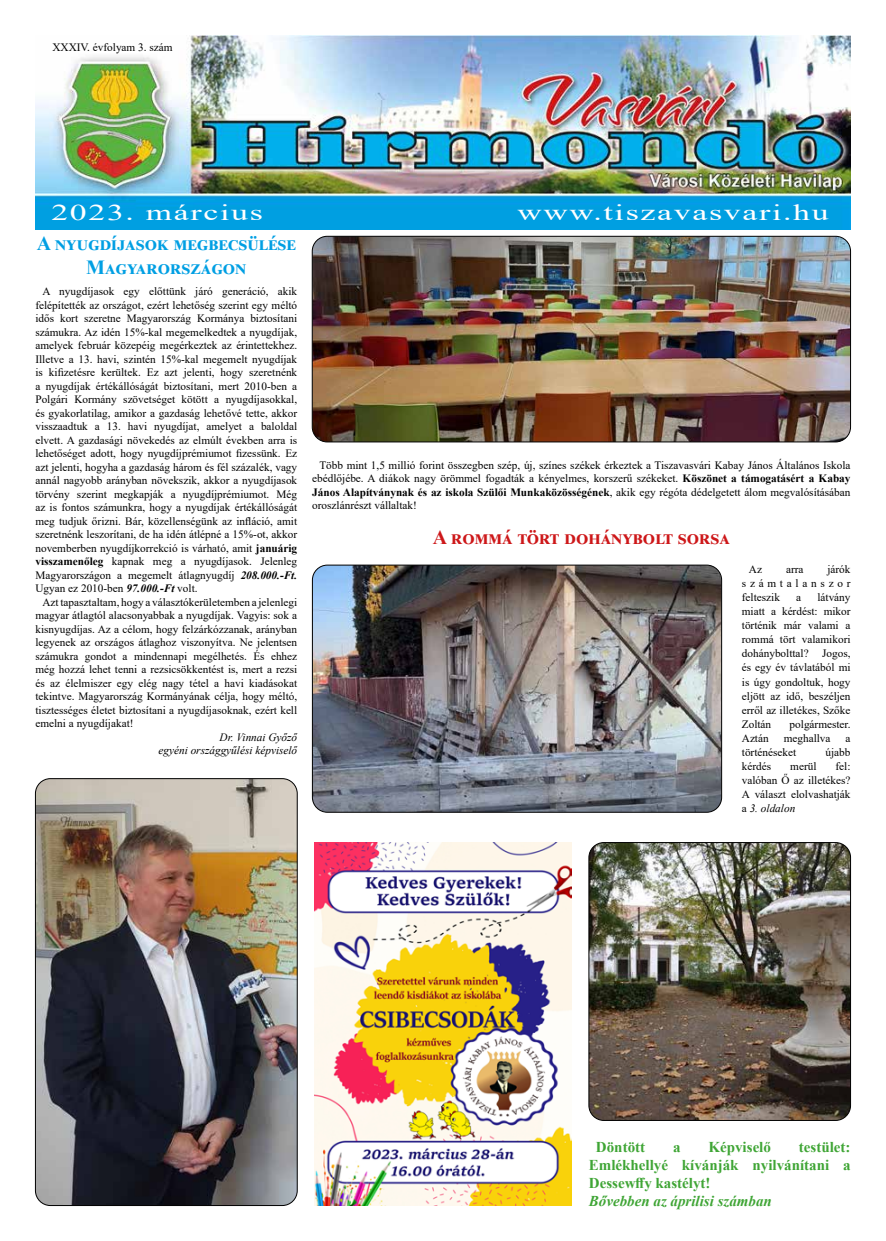
<style>
.page{position:relative;width:886px;height:1241px;background:#fff}
.page>*{position:absolute;margin:0;border:0;box-sizing:border-box;transform-origin:0 0}
.t1{font:22.5px "Times New Roman";letter-spacing:.05em;color:#fff;scale:1.5 1}
.t2{font:700 20px/24px "Times New Roman";letter-spacing:.025em;color:#009fe3;text-align:center}
.t3{font:700 20px "Times New Roman";letter-spacing:.07em;color:#cd1719}
.t4{font:700 15px/18px "Times New Roman";color:#3fa535;text-align:justify}
.t5{font:italic 700 15px "Times New Roman";color:#3fa535}
.t6{font:11.25px/13.5px "Times New Roman";color:#000;text-align:justify}
.t7{font:italic 11.25px/13.5px "Times New Roman";color:#000;text-align:right}
.s1{font-weight:700}
.s2{font-weight:700;font-style:italic}
.s3{font-style:italic}
</style>
<div class="page">
<img style="left:35px;top:35px;width:815px;height:195px">
<img style="left:35px;top:778px;width:262px;height:427px">
<div style="left:35px;top:778px;width:262px;height:427px;border:1px solid #000;border-radius:15px"></div>
<img style="left:312px;top:565px;width:409px;height:247px">
<div style="left:312px;top:565px;width:410px;height:247px;border:1px solid #000;border-radius:15px"></div>
<img style="left:312px;top:236px;width:538px;height:206px">
<div style="left:312px;top:236px;width:539px;height:206px;border:1px solid #000;border-radius:15px"></div>
<img style="left:314px;top:842px;width:258px;height:363px">
<img style="left:589px;top:842px;width:261px;height:278px">
<div style="left:589px;top:842px;width:262px;height:278px;border:1px solid #000;border-radius:15px"></div>
<p class="t6" style="left:52px;top:40px;width:122px">XXXIV. évfolyam 3. szám</p>
<h1 class="t1" style="left:51px;top:197px;width:142px">2023. március</h1>
<h1 class="t1" style="left:517px;top:197px;width:209px">www.tiszavasvari.hu</h1>
<h2 class="t2" style="left:37px;top:230px;width:260px">A nyugdíjasok megbecsülése<br>Magyarországon</h2>
<p class="t6" style="left:35px;top:284px;width:263px;text-indent:7px">A nyugdíjasok egy előttünk járó generáció, akik felépítették az országot, ezért lehetőség szerint egy méltó idős kort szeretne Magyarország Kormánya biztosítani számukra. Az idén 15%-kal megemelkedtek a nyugdíjak, amelyek február közepéig megérkeztek az érintettekhez.<br>Illetve a 13. havi, szintén 15%-kal megemelt nyugdíjak is kifizetésre kerültek. Ez azt jelenti, hogy szeretnénk a nyugdíjak értékállóságát biztosítani, mert 2010-ben a Polgári Kormány szövetséget kötött a nyugdíjasokkal, és gyakorlatilag, amikor a gazdaság lehetővé tette, akkor visszaadtuk a 13. havi nyugdíjat, amelyet a baloldal elvett. A gazdasági növekedés az elmúlt években arra is lehetőséget adott, hogy nyugdíjprémiumot fizessünk. Ez azt jelenti, hogyha a gazdaság három és fél százalék, vagy annál nagyobb arányban növekszik, akkor a nyugdíjasok törvény szerint megkapják a nyugdíjprémiumot. Még az is fontos számunkra, hogy a nyugdíjak értékállóságát meg tudjuk őrizni. Bár, közellenségünk az infláció, amit szeretnénk leszorítani, de ha idén átlépné a 15%-ot, akkor novemberben nyugdíjkorrekció is várható, amit <span class="s1">januárig visszamenőleg</span> kapnak meg a nyugdíjasok. Jelenleg Magyarországon a megemelt átlagnyugdíj <span class="s2">208.000.-Ft.<br></span>Ugyan ez 2010-ben <span class="s2">97.000.-Ft</span> volt.</p>
<p class="t6" style="left:35px;top:594px;width:263px;text-indent:7px">Azt tapasztaltam, hogy a választókerületemben a jelenlegi magyar átlagtól alacsonyabbak a nyugdíjak. Vagyis: sok a kisnyugdíjas. Az a célom, hogy felzárkózzanak, arányban legyenek az országos átlaghoz viszonyítva. Ne jelentsen számukra gondot a mindennapi megélhetés. És ehhez még hozzá lehet tenni a rezsicsökkentést is, mert a rezsi és az élelmiszer egy elég nagy tétel a havi kiadásokat tekintve. Magyarország Kormányának célja, hogy méltó, tisztességes életet biztosítani a nyugdíjasoknak, ezért kell emelni a nyugdíjakat!</p>
<p class="t7" style="left:158px;top:730px;width:140px">Dr. Vinnai Győző<br>egyéni országgyűlési képviselő</p>
<p class="t6" style="left:312px;top:458px;width:540px;text-indent:7px">Több mint 1,5 millió forint összegben szép, új, színes székek érkeztek a Tiszavasvári Kabay János Általános Iskola ebédlőjébe. A diákok nagy örömmel fogadták a kényelmes, korszerű székeket. <span class="s1">Köszönet a támogatásért a Kabay János Alapítványnak és az iskola Szülői Munkaközösségének</span>, akik egy régóta dédelgetett álom megvalósításában oroszlánrészt vállaltak!</p>
<h2 class="t3" style="left:433px;top:522px;width:298px">A rommá tört dohánybolt sorsa</h2>
<p class="t6" style="left:742px;top:561px;width:110px;line-height:14.1px;text-indent:86px">járók számtalanszor felteszik</p>
<p class="t6" style="left:749px;top:561px;width:15px">Az</p>
<p class="t6" style="left:786px;top:561px;width:19px">arra</p>
<p class="t6" style="left:742px;top:589px;width:110px;line-height:14.1px;text-indent:76px">látvány miatt a kérdést: mikor történik már valami a rommá tört valamikori dohánybolttal? Jogos, és egy év távlatából mi is úgy gondoltuk, hogy eljött az idő, beszéljen erről az illetékes, Szőke Zoltán</p>
<p class="t6" style="left:796px;top:590px;width:6px">a</p>
<p class="t6" style="left:789px;top:716px;width:62px">polgármester.</p>
<p class="t6" style="left:742px;top:731px;width:28px">Aztán</p>
<p class="t6" style="left:784px;top:731px;width:48px">meghallva</p>
<p class="t6" style="left:845px;top:731px;width:6px">a</p>
<p class="t6" style="left:742px;top:745px;width:56px">történéseket</p>
<p class="t6" style="left:825px;top:745px;width:26px">újabb</p>
<p class="t6" style="left:742px;top:759px;width:31px">kérdés</p>
<p class="t6" style="left:790px;top:759px;width:28px">merül</p>
<p class="t6" style="left:742px;top:758px;width:110px;line-height:14.1px;text-indent:94px">fel: valóban Ő az illetékes?<br>A választ elolvashatják a <span class="s3">3. oldalon</span></p>
<h3 class="t4" style="left:596px;top:1136px;width:51px">Döntött</h3>
<h3 class="t4" style="left:673px;top:1136px;width:9px">a</h3>
<h3 class="t4" style="left:708px;top:1136px;width:64px">Képviselő</h3>
<h3 class="t4" style="left:589px;top:1136px;width:263px;text-indent:210px">testület:<br>Emlékhellyé kívánják nyilvánítani a Dessewffy kastélyt!</h3>
<h3 class="t5" style="left:589px;top:1189px;width:184px">Bővebben az áprilisi számban</h3>
</div>
